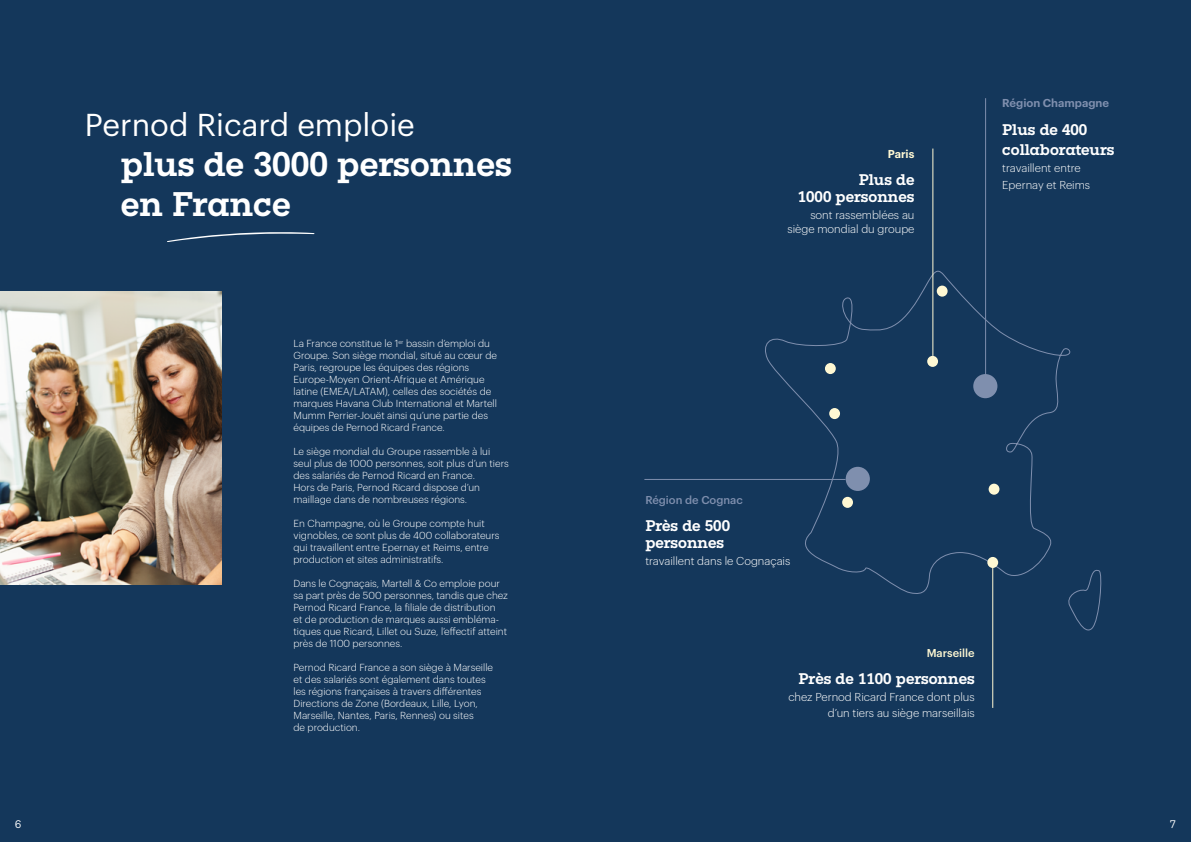
<style>
.page{position:relative;width:1191px;height:842px;background:#14375b}
.page>*{position:absolute;margin:0;border:0;box-sizing:border-box;transform-origin:0 0}
.t1{font:700 31px/40px "Pernod Ricard";color:#fff}
.t2{font:31px "Graphik";color:#fff}
.t3{font:700 14px/16.8px "Pernod Ricard";color:#fff}
.t4{font:300 11.3px/16.9px "Graphik";color:#fff;text-align:right}
.t5{font:600 11.3px "Graphik";color:#7f8fae}
.t6{font:600 11.3px "Graphik";color:#fff8d3}
.t7{font:500 11.1px "Graphik";color:#7f8fae}
.t8{font:500 11.1px "Graphik";color:#fff8d3}
.t9{font:300 10px/12px "Graphik";color:#fff}
.t10{font:10px "Pernod Ricard";color:#fff}
</style>
<div class="page">
<img style="left:0;top:291px;width:221px;height:293px">
<svg style="left:765px;top:265px;width:337px;height:371px"></svg>
<div style="left:927px;top:356px;width:11px;height:11px;background:#fff8d3;border-radius:50%"></div>
<div style="left:842px;top:497px;width:11px;height:11px;background:#fff8d3;border-radius:50%"></div>
<div style="left:825px;top:363px;width:10px;height:11px;background:#fff8d3;border-radius:50%"></div>
<div style="left:936px;top:286px;width:11px;height:11px;background:#fff8d3;border-radius:50%"></div>
<div style="left:829px;top:408px;width:11px;height:11px;background:#fff8d3;border-radius:50%"></div>
<div style="left:988px;top:484px;width:11px;height:11px;background:#fff8d3;border-radius:50%"></div>
<div style="left:987px;top:557px;width:11px;height:11px;background:#fff8d3;border-radius:50%"></div>
<div style="left:845px;top:467px;width:25px;height:24px;background:#7f8fae;border-radius:50%"></div>
<div style="left:973px;top:374px;width:24px;height:24px;background:#7f8fae;border-radius:50%"></div>
<hr style="left:992px;top:565px;width:1px;height:143px;background:#fff8d3">
<hr style="left:985px;top:98px;width:1px;height:282px;background:#7f8fae">
<hr style="left:932px;top:149px;width:1px;height:207px;background:#fff8d3">
<hr style="left:644px;top:479px;width:201px;height:1px;background:#7f8fae">
<svg style="left:167px;top:232px;width:148px;height:10px"></svg>
<h1 class="t2" style="left:85px;top:101px;width:331px">Pernod Ricard emploie</h1>
<h1 class="t1" style="left:121px;top:144px;width:392px">plus de 3000 personnes en France</h1>
<p class="t9" style="left:293px;top:337px;width:205px">La France constitue le 1<sup>er</sup> bassin d’emploi du Groupe. Son siège mondial, situé au cœur de Paris, regroupe les équipes des régions Europe-Moyen Orient-Afrique et Amérique latine (EMEA/LATAM), celles des sociétés de marques Havana Club International et Martell Mumm Perrier-Jouët ainsi qu’une partie des équipes de Pernod Ricard France.</p>
<p class="t9" style="left:293px;top:445px;width:217px">Le siège mondial du Groupe rassemble à lui seul plus de 1000 personnes, soit plus d’un tiers des salariés de Pernod Ricard en France.<br>Hors de Paris, Pernod Ricard dispose d’un maillage dans de nombreuses régions.</p>
<p class="t9" style="left:293px;top:517px;width:207px">En Champagne, où le Groupe compte huit vignobles, ce sont plus de 400 collaborateurs qui travaillent entre Epernay et Reims, entre production et sites administratifs.</p>
<p class="t9" style="left:293px;top:577px;width:216px">Dans le Cognaçais, Martell &amp; Co emploie pour sa part près de 500 personnes, tandis que chez Pernod Ricard France, la filiale de distribution<br>et de production de marques aussi embléma&shy;tiques que Ricard, Lillet ou Suze, l’effectif atteint près de 1100 personnes.</p>
<p class="t9" style="left:293px;top:661px;width:201px">Pernod Ricard France a son siège à Marseille et des salariés sont également dans toutes les régions françaises à travers différentes Directions de Zone (Bordeaux, Lille, Lyon, Marseille, Nantes, Paris, Rennes) ou sites<br>de production.</p>
<p class="t6" style="left:888px;top:146px;width:28px">Paris</p>
<h2 class="t3" style="left:798px;top:172px;width:118px;text-align:right">Plus de<br>1000 personnes</h2>
<p class="t4" style="left:787px;top:207px;width:128px;line-height:13.5px">sont rassemblées au siège mondial du groupe</p>
<p class="t5" style="left:1002px;top:95px;width:108px">Région Champagne</p>
<h2 class="t3" style="left:1002px;top:119px;width:114px;line-height:20.3px">Plus de 400 collaborateurs</h2>
<p class="t4" style="left:1002px;top:158px;width:89px;text-align:left">travaillent entre<br>Epernay et Reims</p>
<p class="t7" style="left:645px;top:491px;width:99px">Région de Cognac</p>
<h2 class="t3" style="left:645px;top:517px;width:86px">Près de 500 personnes</h2>
<p class="t4" style="left:645px;top:551px;width:146px">travaillent dans le Cognaçais</p>
<p class="t8" style="left:926px;top:644px;width:49px">Marseille</p>
<h2 class="t3" style="left:798px;top:670px;width:178px">Près de 1100 personnes</h2>
<p class="t4" style="left:788px;top:687px;width:188px">chez Pernod Ricard France dont plus d’un tiers au siège marseillais</p>
<p class="t10" style="left:15px;top:818px;width:7px">6</p>
<p class="t10" style="left:1170px;top:818px;width:7px">7</p>
</div>
